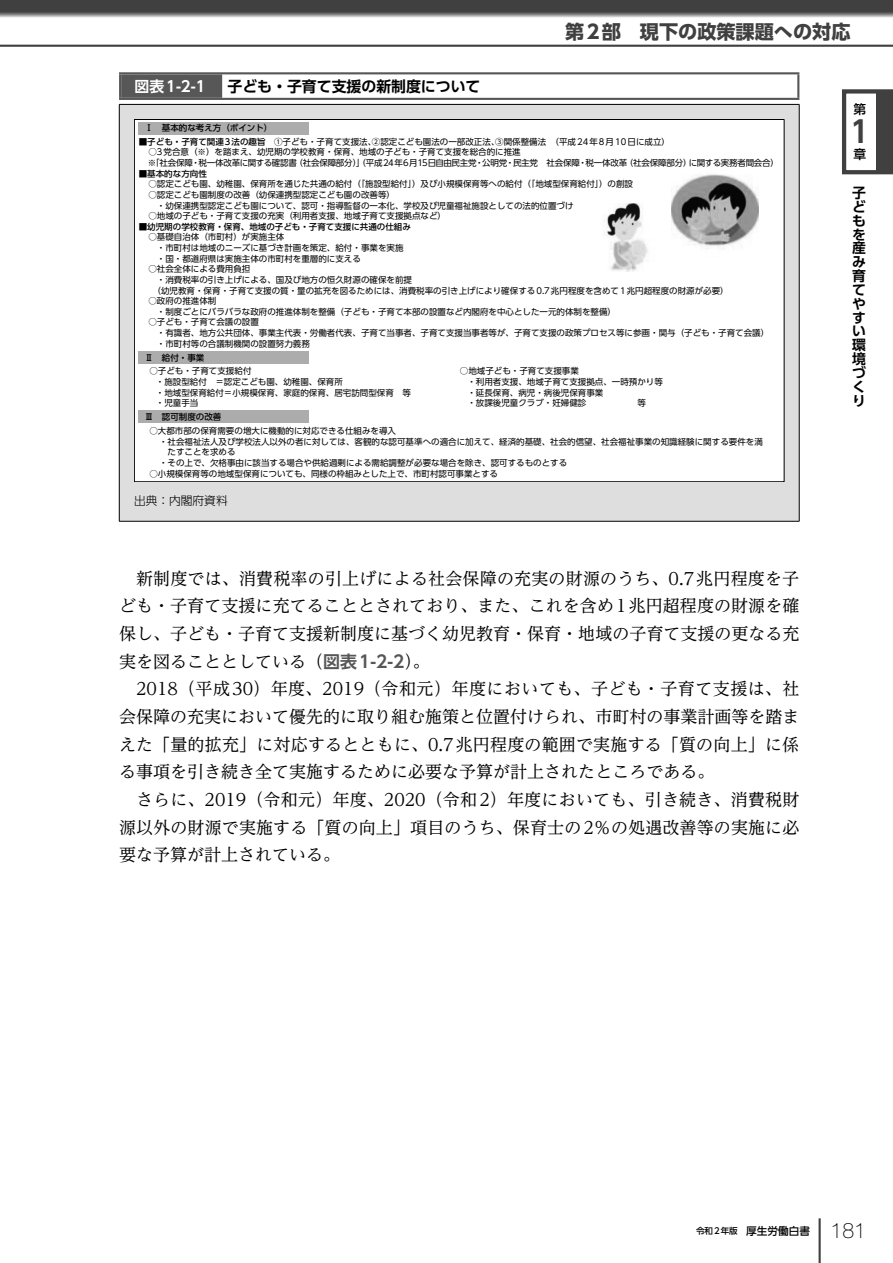
<style>
.page{position:relative;width:893px;height:1263px;background:#fff}
.page>*{position:absolute;margin:0;border:0;box-sizing:border-box;transform-origin:0 0}
.t1{font:700 29.7px "UD Shin Go Pr 6 N De";color:#404040}
.t2{font:700 19.2px "UD Shin Go Pr 6 N";color:#404040}
.t3{font:16.95px/27.6px "UD Reimin Pr 6 N";color:#000;text-align:justify}
.t4{font:700 14.85px "UD Shin Go Pr 6 N De";color:#000}
.t5{font:700 14.85px "UD Shin Go Pr 6 N De";color:#fff}
.t6{font:700 13.8px/13.8px "UD Shin Go Pr 6 N De";color:#000}
.t7{font:500 12.75px "UD Shin Go Pr 6 N";color:#000}
.t8{font:300 11.7px "UD Shin Go Pr 6 N";color:#000}
.t9{font:8.55px/10.6px "UD Shin Go Pr 6 N";color:#000}
.t10{font:8.55px/10.6px "UD Shin Go Pr 6 N";letter-spacing:-.02em;color:#000}
.t11{font:500 8.55px "UD Shin Go Pr 6 N";color:#000}
.s1{font-weight:500}
.s2{font-family:"UD Shin Go Pr 6 N De";font-weight:700;color:#575757}
.s3{font-size:10.65px}
.s4{font-family:"Helvetica Neue LT Std";font-weight:100;font-size:21.3px}
</style>
<div class="page">
<hr style="left:119px;top:74px;width:2px;height:24px;background:#575757">
<hr style="left:119px;top:72px;width:680px;height:2px;background:#575757">
<hr style="left:797px;top:74px;width:2px;height:24px;background:#575757">
<hr style="left:119px;top:98px;width:680px;height:2px;background:#575757">
<div style="left:121px;top:74px;width:101px;height:24px;background:#575757"></div>
<div style="left:119px;top:104px;width:680px;height:417px;background:#dedede"></div>
<hr style="left:119px;top:104px;width:680px;height:1px;background:#000">
<hr style="left:119px;top:105px;width:1px;height:416px;background:#000">
<hr style="left:799px;top:105px;width:1px;height:416px;background:#000">
<hr style="left:119px;top:521px;width:680px;height:1px;background:#000">
<div style="left:134px;top:119px;width:650px;height:363px;background:#fff"></div>
<img style="left:671px;top:174px;width:87px;height:75px">
<img style="left:607px;top:204px;width:41px;height:68px">
<div style="left:139px;top:122px;width:170px;height:12px;background:#acacac"></div>
<div style="left:139px;top:410px;width:170px;height:13px;background:#acacac"></div>
<div style="left:139px;top:351px;width:170px;height:13px;background:#acacac"></div>
<hr style="left:819px;top:1218px;width:2px;height:45px;background:#404040">
<hr style="left:0;top:45px;width:893px;height:2px;background:#404040">
<svg style="left:0;top:0;width:893px;height:17px;background:#565656"></svg>
<svg style="left:842px;top:89px;width:51px;height:85px"></svg>
<h2 class="t2" style="left:565px;top:16px;width:287px">第2部　現下の政策課題への対応</h2>
<h3 class="t5" style="left:135px;top:74px;width:73px">図表1-2-1</h3>
<h3 class="t4" style="left:227px;top:74px;width:254px">子ども・子育て支援の新制度について</h3>
<p class="t11" style="left:145px;top:121px;width:129px">Ⅰ　基本的な考え方（ポイント）</p>
<p class="t9" style="left:139px;top:136px;width:533px"><span class="s1">■子ども・子育て関連3法の趣旨</span>　①子ども・子育て支援法、②認定こども園法の一部改正法、③関係整備法　（平成24年8月10日に成立）</p>
<p class="t10" style="left:148px;top:147px;width:633px">○3党合意（※）を踏まえ、幼児期の学校教育・保育、地域の子ども・子育て支援を総合的に推進<br>※「社会保障・税一体改革に関する確認書（社会保障部分）」（平成24年6月15日自由民主党・公明党・民主党　社会保障・税一体改革（社会保障部分）に関する実務者間会合）</p>
<p class="t11" style="left:139px;top:166px;width:70px">■基本的な方向性</p>
<p class="t9" style="left:148px;top:178px;width:486px">○認定こども園、幼稚園、保育所を通じた共通の給付（「施設型給付」）及び小規模保育等への給付（「地域型保育給付」）の創設</p>
<p class="t9" style="left:157px;top:189px;width:418px;text-indent:-9px">○認定こども園制度の改善（幼保連携型認定こども園の改善等）<br>・幼保連携型認定こども園について、認可・指導監督の一本化、学校及び児童福祉施設としての法的位置づけ</p>
<p class="t9" style="left:148px;top:210px;width:299px">○地域の子ども・子育て支援の充実（利用者支援、地域子育て支援拠点など）</p>
<p class="t11" style="left:139px;top:220px;width:274px">■幼児期の学校教育・保育、地域の子ども・子育て支援に共通の仕組み</p>
<p class="t9" style="left:157px;top:232px;width:248px;text-indent:-9px">○基礎自治体（市町村）が実施主体<br>・市町村は地域のニーズに基づき計画を策定、給付・事業を実施・国・都道府県は実施主体の市町村を重層的に支える</p>
<p class="t9" style="left:148px;top:263px;width:104px">○社会全体による費用負担</p>
<p class="t9" style="left:157px;top:274px;width:257px">・消費税率の引き上げによる、国及び地方の恒久財源の確保を前提</p>
<p class="t9" style="left:153px;top:285px;width:578px">（幼児教育・保育・子育て支援の質・量の拡充を図るためには、消費税率の引き上げにより確保する0.7兆円程度を含めて1兆円超程度の財源が必要）</p>
<p class="t9" style="left:157px;top:295px;width:461px;text-indent:-9px">○政府の推進体制<br>・制度ごとにバラバラな政府の推進体制を整備（子ども・子育て本部の設置など内閣府を中心とした一元的体制を整備）</p>
<p class="t9" style="left:157px;top:317px;width:614px;text-indent:-9px">○子ども・子育て会議の設置<br>・有識者、地方公共団体、事業主代表・労働者代表、子育て当事者、子育て支援当事者等が、子育て支援の政策プロセス等に参画・関与（子ども・子育て会議）・市町村等の合議制機関の設置努力義務</p>
<p class="t11" style="left:145px;top:350px;width:61px">Ⅱ　給付・事業</p>
<p class="t9" style="left:156px;top:365px;width:257px;text-indent:-6px">○子ども・子育て支援給付<br>・施設型給付　＝認定こども園、幼稚園、保育所<br>・地域型保育給付＝小規模保育、家庭的保育、居宅訪問型保育　等・児童手当</p>
<p class="t9" style="left:467px;top:365px;width:197px;text-indent:-7px">○地域子ども・子育て支援事業<br>・利用者支援、地域子育て支援拠点、一時預かり等・延長保育、病児・病後児保育事業<br>・放課後児童クラブ・妊婦健診　　　　　　等</p>
<p class="t11" style="left:145px;top:410px;width:78px">Ⅲ　認可制度の改善</p>
<p class="t9" style="left:149px;top:425px;width:248px">○大都市部の保育需要の増大に機動的に対応できる仕組みを導入</p>
<p class="t9" style="left:159px;top:436px;width:605px">・社会福祉法人及び学校法人以外の者に対しては、客観的な認可基準への適合に加えて、経済的基礎、社会的信望、社会福祉事業の知識経験に関する要件を満</p>
<p class="t9" style="left:168px;top:447px;width:70px">たすことを求める</p>
<p class="t9" style="left:159px;top:457px;width:410px">・その上で、欠格事由に該当する場合や供給過剰による需給調整が必要な場合を除き、認可するものとする</p>
<p class="t9" style="left:149px;top:468px;width:350px">○小規模保育等の地域型保育についても、同様の枠組みとした上で、市町村認可事業とする</p>
<h3 class="t8" style="left:134px;top:491px;width:95px">出典：内閣府資料</h3>
<h3 class="t3" style="left:119px;top:564px;width:682px;text-indent:17px">新制度では、消費税率の引上げによる社会保障の充実の財源のうち、0.7兆円程度を子ども・子育て支援に充てることとされており、また、これを含め1兆円超程度の財源を確保し、子ども・子育て支援新制度に基づく幼児教育・保育・地域の子育て支援の更なる充実を図ることとしている（<span class="s2">図表1-2-2</span>）。</h3>
<h3 class="t3" style="left:119px;top:675px;width:682px;text-indent:17px">2018（平成30）年度、2019（令和元）年度においても、子ども・子育て支援は、社会保障の充実において優先的に取り組む施策と位置付けられ、市町村の事業計画等を踏まえた「量的拡充」に対応するとともに、0.7兆円程度の範囲で実施する「質の向上」に係る事項を引き続き全て実施するために必要な予算が計上されたところである。</h3>
<h3 class="t3" style="left:119px;top:785px;width:682px;text-indent:17px">さらに、2019（令和元）年度、2020（令和2）年度においても、引き続き、消費税財源以外の財源で実施する「質の向上」項目のうち、保育士の2％の処遇改善等の実施に必要な予算が計上されている。</h3>
<h3 class="t7" style="left:854px;top:99px;width:14px">第</h3>
<h1 class="t1" style="left:850px;top:107px;width:21px">1</h1>
<h3 class="t7" style="left:854px;top:144px;width:14px">章</h3>
<h3 class="t6" style="left:852px;top:186px;width:15px">子どもを産み育てやすい環境づくり</h3>
<p class="t11" style="left:696px;top:1224px;width:172px">令和2年版　<span class="s3">厚生労働白書</span> <span class="s4">181</span></p>
</div>
